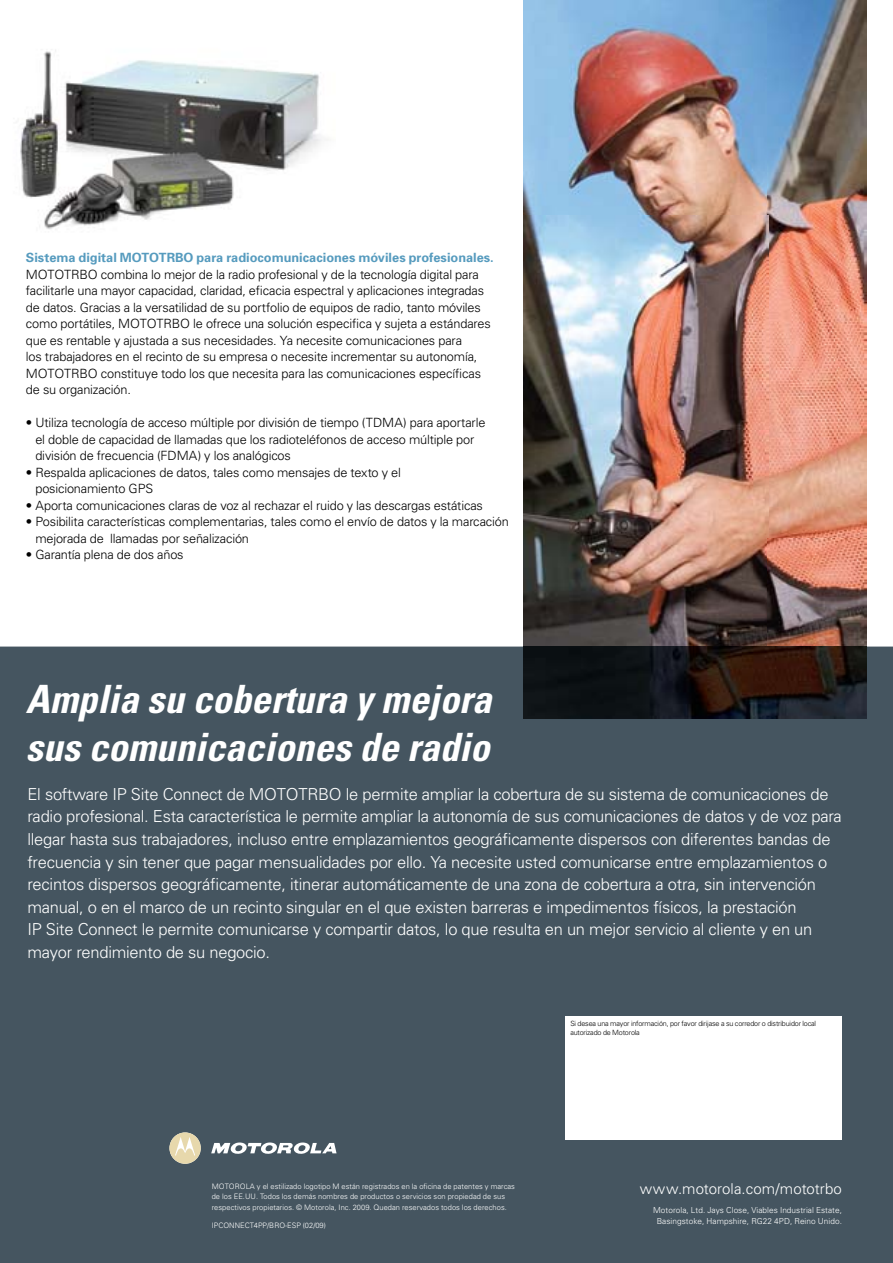
<style>
.page{position:relative;width:893px;height:1263px;background:#fff}
.page>*{position:absolute;margin:0;border:0;box-sizing:border-box;transform-origin:0 0}
.t1{font:italic 700 condensed 39px/48px "Univers";color:#fff}
.t2{font:300 16.5px/22.5px "Univers";letter-spacing:-.015em;color:#fff}
.t3{font:300 15px "Univers";letter-spacing:.005em;color:#fff}
.t4{font:300 12.75px/16.5px "Univers";letter-spacing:-.01em;color:#000}
.t5{font:700 12.75px "Univers";color:#569bbe}
.t6{font:300 8.25px/11.2px "Univers";letter-spacing:.005em;color:#fff;text-align:center}
.t7{font:300 7.5px/10.5px "Univers";letter-spacing:.005em;color:#fff}
.t8{font:300 7.2px/9px "Univers";letter-spacing:-.025em;color:#000}
</style>
<div class="page">
<div style="left:0;top:646px;width:893px;height:617px;background:#455560"></div>
<img style="left:523px;top:0;width:343px;height:719px">
<img style="left:20px;top:50px;width:309px;height:180px">
<div style="left:565px;top:1016px;width:277px;height:124px;background:#fff"></div>
<svg style="left:169px;top:1132px;width:32px;height:32px"></svg>
<svg style="left:211px;top:1142px;width:126px;height:12px"></svg>
<p class="t5" style="left:26px;top:249px;width:469px">Sistema digital MOTOTRBO para radiocomunicaciones móviles profesionales.</p>
<p class="t4" style="left:26px;top:265px;width:466px">MOTOTRBO combina lo mejor de la radio profesional y de la tecnología digital para facilitarle una mayor capacidad, claridad, eficacia espectral y aplicaciones integradas de datos. Gracias a la versatilidad de su portfolio de equipos de radio, tanto móviles como portátiles, MOTOTRBO le ofrece una solución especifica y sujeta a estándares que es rentable y ajustada a sus necesidades. Ya necesite comunicaciones para<br>los trabajadores en el recinto de su empresa o necesite incrementar su autonomía, MOTOTRBO constituye todo los que necesita para las comunicaciones específicas de su organización.</p>
<p class="t4" style="left:35px;top:414px;width:452px;text-indent:-9px">• Utiliza tecnología de acceso múltiple por división de tiempo (TDMA) para aportarle el doble de capacidad de llamadas que los radioteléfonos de acceso múltiple por división de frecuencia (FDMA) y los analógicos</p>
<p class="t4" style="left:35px;top:463px;width:367px;text-indent:-9px">• Respalda aplicaciones de datos, tales como mensajes de texto y el posicionamiento GPS</p>
<p class="t4" style="left:26px;top:496px;width:458px">• Aporta comunicaciones claras de voz al rechazar el ruido y las descargas estáticas</p>
<p class="t4" style="left:35px;top:513px;width:475px;text-indent:-9px">• Posibilita características complementarias, tales como el envío de datos y la marcación mejorada de llamadas por señalización</p>
<p class="t4" style="left:26px;top:546px;width:159px">• Garantía plena de dos años</p>
<h1 class="t1" style="left:26px;top:675px;width:467px">Amplia su cobertura y mejora sus comunicaciones de radio</h1>
<p class="t2" style="left:27px;top:782px;width:816px">El software IP Site Connect de MOTOTRBO le permite ampliar la cobertura de su sistema de comunicaciones de radio profesional. Esta característica le permite ampliar la autonomía de sus comunicaciones de datos y de voz para llegar hasta sus trabajadores, incluso entre emplazamientos geográficamente dispersos con diferentes bandas de frecuencia y sin tener que pagar mensualidades por ello. Ya necesite usted comunicarse entre emplazamientos o recintos dispersos geográficamente, itinerar automáticamente de una zona de cobertura a otra, sin intervención manual, o en el marco de un recinto singular en el que existen barreras e impedimentos físicos, la prestación<br>IP Site Connect le permite comunicarse y compartir datos, lo que resulta en un mejor servicio al cliente y en un mayor rendimiento de su negocio.</p>
<p class="t8" style="left:570px;top:1019px;width:247px">Si desea una mayor información, por favor dirijase a su corredor o distribuidor local autorizado de Motorola</p>
<p class="t7" style="left:212px;top:1181px;width:305px">MOTOROLA y el estilizado logotipo M están registrados en la oficina de patentes y marcas de los EE.UU. Todos los demás nombres de productos o servicios son propiedad de sus respectivos propietarios. © Motorola, Inc. 2009. Quedan reservados todos los derechos.</p>
<p class="t7" style="left:212px;top:1220px;width:116px">IPCONNECT4PP/BRO-ESP (02/09)</p>
<p class="t3" style="left:640px;top:1179px;width:204px">www.motorola.com/mototrbo</p>
<p class="t6" style="left:653px;top:1204px;width:190px">Motorola, Ltd. Jays Close, Viables Industrial Estate,<br>Basingstoke, Hampshire, RG22 4PD, Reino Unido.</p>
</div>
